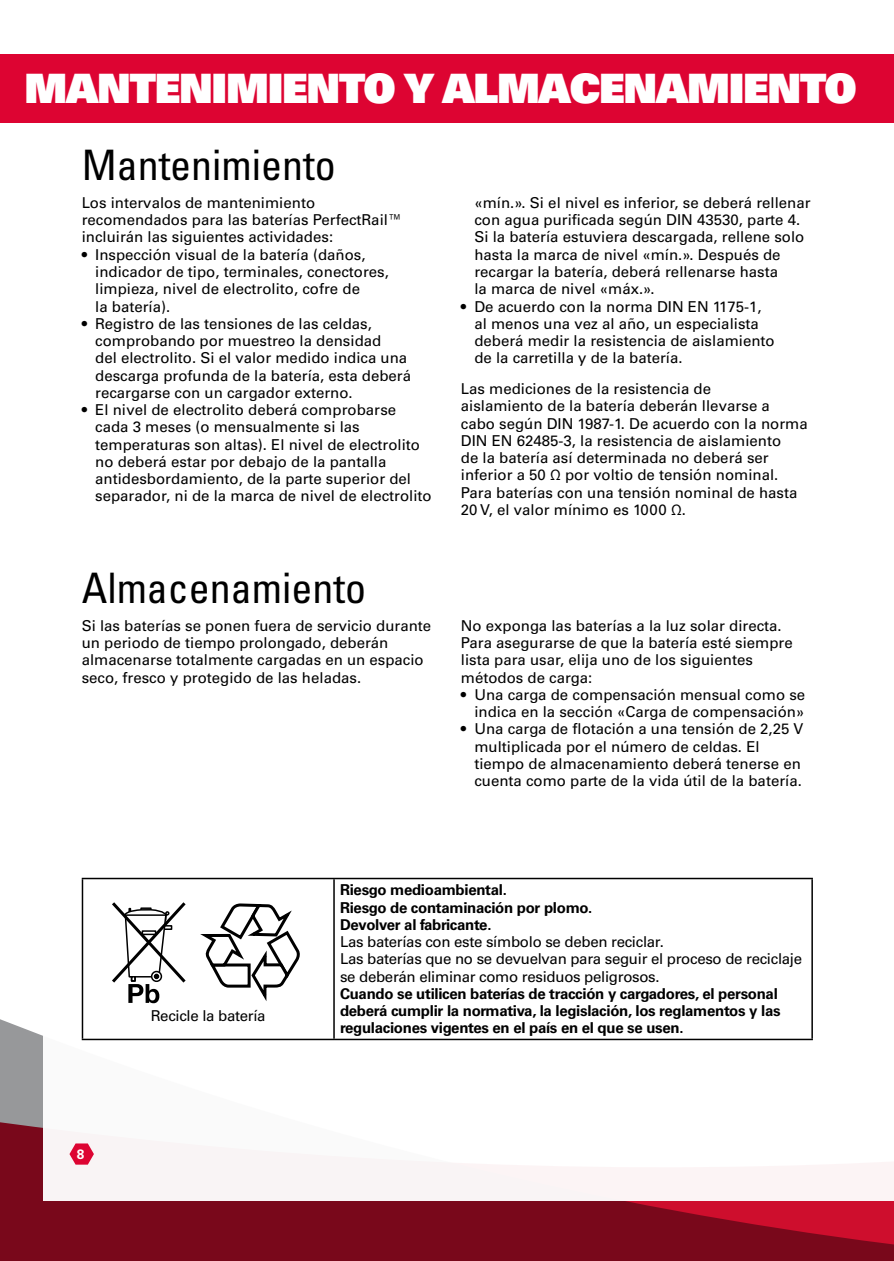
<style>
.page{position:relative;width:894px;height:1261px;background:#fff}
.page>*{position:absolute;margin:0;border:0;box-sizing:border-box;transform-origin:0 0}
.t1{font:condensed 42px "Univers LT Std";color:#000}
.t2{font:40.5px "Univers LT Std X Black";letter-spacing:-.03em;color:#fff}
.t3{font:15px/17.2px "Univers LT Std";color:#000}
.t4{font:700 15px/17.2px "Univers LT Std";letter-spacing:-.02em;color:#000}
.t5{font:15px/17.2px "Univers LT Std";letter-spacing:-.02em;color:#000}
.t6{font:700 13.5px "Univers LT Std";color:#fff}
</style>
<div class="page">
<svg style="left:0;top:1019px;width:893px;height:241px;background:#861729"></svg>
<div style="left:43px;top:911px;width:850px;height:289px;background:#fff"></div>
<svg style="left:69px;top:1143px;width:25px;height:21px"></svg>
<div style="left:0;top:54px;width:893px;height:69px;background:#dd0432"></div>
<hr style="left:82px;top:877px;width:252px;height:2px;background:#000">
<hr style="left:82px;top:879px;width:1px;height:159px;background:#000">
<hr style="left:334px;top:877px;width:478px;height:2px;background:#000">
<hr style="left:333px;top:879px;width:1px;height:159px;background:#000">
<hr style="left:811px;top:879px;width:1px;height:159px;background:#000">
<hr style="left:82px;top:1038px;width:252px;height:2px;background:#000">
<hr style="left:334px;top:1038px;width:478px;height:2px;background:#000">
<svg style="left:112px;top:902px;width:74px;height:101px"></svg>
<svg style="left:200px;top:903px;width:100px;height:98px"></svg>
<h2 class="t2" style="left:24px;top:62px;width:833px">MANTENIMIENTO Y ALMACENAMIENTO</h2>
<h1 class="t1" style="left:82px;top:138px;width:255px">Mantenimiento</h1>
<p class="t3" style="left:82px;top:194px;width:322px">Los intervalos de mantenimiento recomendados para las baterías PerfectRail™ incluirán las siguientes actividades:</p>
<p class="t3" style="left:95px;top:246px;width:295px;text-indent:-14px">• Inspección visual de la batería (daños, indicador de tipo, terminales, conectores, limpieza, nivel de electrolito, cofre de<br>la batería).</p>
<p class="t3" style="left:95px;top:315px;width:317px;text-indent:-14px">• Registro de las tensiones de las celdas, comprobando por muestreo la densidad<br>del electrolito. Si el valor medido indica una descarga profunda de la batería, esta deberá recargarse con un cargador externo.</p>
<p class="t3" style="left:95px;top:401px;width:338px;text-indent:-14px">• El nivel de electrolito deberá comprobarse cada 3 meses (o mensualmente si las temperaturas son altas). El nivel de electrolito no deberá estar por debajo de la pantalla antidesbordamiento, de la parte superior del separador, ni de la marca de nivel de electrolito</p>
<h1 class="t1" style="left:82px;top:561px;width:286px">Almacenamiento</h1>
<p class="t3" style="left:474px;top:194px;width:337px">«mín.». Si el nivel es inferior, se deberá rellenar con agua purificada según DIN 43530, parte 4.<br>Si la batería estuviera descargada, rellene solo hasta la marca de nivel «mín.». Después de recargar la batería, deberá rellenarse hasta<br>la marca de nivel «máx.».</p>
<p class="t3" style="left:474px;top:298px;width:302px;text-indent:-13px">• De acuerdo con la norma DIN EN 1175-1, al menos una vez al año, un especialista deberá medir la resistencia de aislamiento de la carretilla y de la batería.</p>
<p class="t3" style="left:460px;top:380px;width:348px">Las mediciones de la resistencia de<br>aislamiento de la batería deberán llevarse a cabo según DIN 1987-1. De acuerdo con la norma DIN EN 62485-3, la resistencia de aislamiento<br>de la batería así determinada no deberá ser inferior a 50 Ω por voltio de tensión nominal.<br>Para baterías con una tensión nominal de hasta 20 V, el valor mínimo es 1000 Ω.</p>
<p class="t3" style="left:82px;top:617px;width:351px">Si las baterías se ponen fuera de servicio durante un periodo de tiempo prolongado, deberán almacenarse totalmente cargadas en un espacio seco, fresco y protegido de las heladas.</p>
<p class="t3" style="left:460px;top:617px;width:333px">No exponga las baterías a la luz solar directa.<br>Para asegurarse de que la batería esté siempre lista para usar, elija uno de los siguientes métodos de carga:</p>
<p class="t3" style="left:460px;top:686px;width:346px;text-align:right">• Una carga de compensación mensual como se indica en la sección «Carga de compensación»</p>
<p class="t3" style="left:474px;top:720px;width:330px;text-indent:-14px">• Una carga de flotación a una tensión de 2,25 V multiplicada por el número de celdas. El tiempo de almacenamiento deberá tenerse en cuenta como parte de la vida útil de la batería.</p>
<p class="t6" style="left:77px;top:1146px;width:9px">8</p>
<p class="t5" style="left:151px;top:1006px;width:116px">Recicle la batería</p>
<p class="t4" style="left:340px;top:881px;width:254px">Riesgo medioambiental.<br>Riesgo de contaminación por plomo.<br>Devolver al fabricante.</p>
<p class="t5" style="left:340px;top:933px;width:463px">Las baterías con este símbolo se deben reciclar.<br>Las baterías que no se devuelvan para seguir el proceso de reciclaje se deberán eliminar como residuos peligrosos.</p>
<p class="t4" style="left:340px;top:985px;width:442px">Cuando se utilicen baterías de tracción y cargadores, el personal deberá cumplir la normativa, la legislación, los reglamentos y las regulaciones vigentes en el país en el que se usen.</p>
</div>
